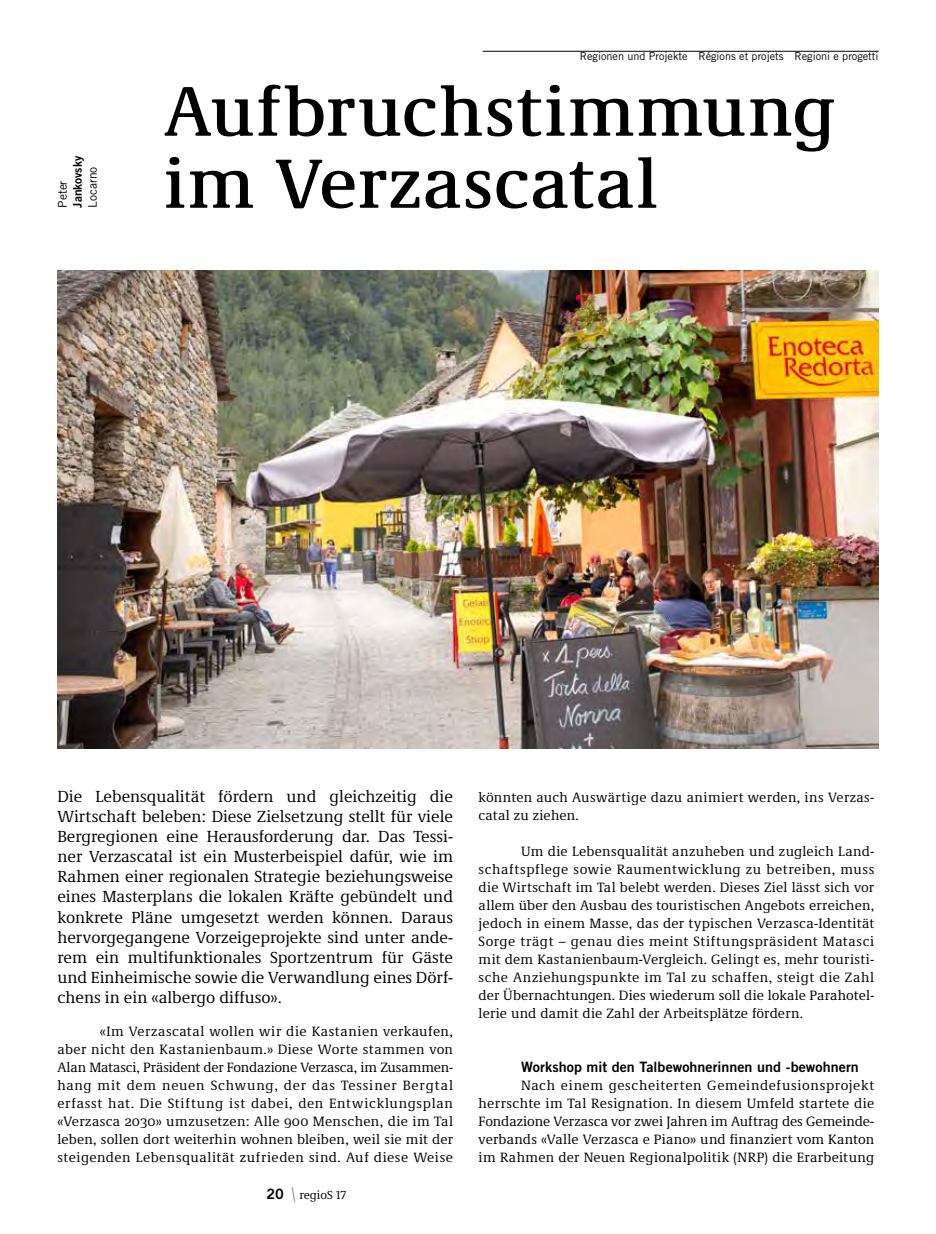
<style>
.page{position:relative;width:936px;height:1234px;background:#fff}
.page>*{position:absolute;margin:0;border:0;box-sizing:border-box;transform-origin:0 0}
.t1{font:500 72px/72px "Demos Next Pro";letter-spacing:.015em;color:#000}
.t2{font:16.5px/20.1px "Demos Next Pro";color:#000;text-align:justify}
.t3{font:14.25px "Trade Gothic Bold Two";letter-spacing:.005em;color:#000}
.t4{font:13.8px/18px "Demos Next Pro";letter-spacing:.025em;color:#000;text-align:justify}
.t5{font:12px "Trade Gothic";letter-spacing:-.005em;color:#000}
.t6{font:12px "Demos Next Pro";color:#000}
.t7{font:12px "Trade Gothic Bold Two";letter-spacing:-.005em;color:#000}
.t8{font:10.8px "Trade Gothic";color:#000}
.s1{font-family:"Trade Gothic Bold Two";font-size:14.25px}
.s2{font-size:15px;color:#87888a}
</style>
<div class="page">
<hr style="left:483px;top:51px;width:395px;height:1px;background:#000">
<img style="left:57px;top:271px;width:821px;height:477px">
<p class="t7" style="left:70px;top:207px;width:53px;rotate:-90deg">Jankovsky</p>
<p class="t5" style="left:85px;top:207px;width:42px;rotate:-90deg">Locarno</p>
<p class="t5" style="left:55px;top:207px;width:29px;rotate:-90deg">Peter</p>
<p class="t8" style="left:580px;top:49px;width:300px">Regionen und Projekte Régions et projets Regioni e progetti</p>
<h1 class="t1" style="left:164px;top:72px;width:673px">Aufbruchstimmung im Verzascatal</h1>
<p class="t2" style="left:57px;top:785px;width:397px">Die Lebensqualität fördern und gleichzeitig die Wirtschaft beleben: Diese Zielsetzung stellt für viele Bergregionen eine Herausforderung dar. Das Tessi&shy;ner Verzascatal ist ein Musterbeispiel dafür, wie im Rahmen einer regionalen Strategie beziehungsweise eines Masterplans die lokalen Kräfte gebündelt und konkrete Pläne umgesetzt werden können. Daraus hervorgegangene Vorzeigeprojekte sind unter ande&shy;rem ein multifunktionales Sportzentrum für Gäste und Einheimische sowie die Verwandlung eines Dörf&shy;chens in ein «albergo diffuso».</p>
<p class="t4" style="left:57px;top:1021px;width:397px;text-indent:43px">«Im Verzascatal wollen wir die Kastanien verkaufen, aber nicht den Kastanienbaum.» Diese Worte stammen von Alan Matasci, Präsident der Fondazione Verzasca, im Zusammen&shy;hang mit dem neuen Schwung, der das Tessiner Bergtal erfasst hat. Die Stiftung ist dabei, den Entwicklungsplan «Verzasca 2030» umzusetzen: Alle 900 Menschen, die im Tal leben, sollen dort weiterhin wohnen bleiben, weil sie mit der steigenden Lebensqualität zufrieden sind. Auf diese Weise</p>
<p class="t6" style="left:266px;top:1186px;width:81px"><span class="s1">20</span> <span class="s2">\</span> regioS 17</p>
<p class="t4" style="left:478px;top:787px;width:397px">könnten auch Auswärtige dazu animiert werden, ins Verzas&shy;catal zu ziehen.</p>
<p class="t4" style="left:478px;top:841px;width:397px;text-indent:43px">Um die Lebensqualität anzuheben und zugleich Land&shy;schaftspflege sowie Raumentwicklung zu betreiben, muss die Wirtschaft im Tal belebt werden. Dieses Ziel lässt sich vor allem über den Ausbau des touristischen Angebots erreichen, jedoch in einem Masse, das der typischen Verzasca-Identität Sorge trägt – genau dies meint Stiftungspräsident Matasci mit dem Kastanienbaum-Vergleich. Gelingt es, mehr touristi&shy;sche Anziehungspunkte im Tal zu schaffen, steigt die Zahl der Übernachtungen. Dies wiederum soll die lokale Parahotel&shy;lerie und damit die Zahl der Arbeitsplätze fördern.</p>
<p class="t3" style="left:521px;top:1058px;width:339px">Workshop mit den Talbewohnerinnen und -bewohnern</p>
<p class="t4" style="left:478px;top:1075px;width:397px;text-indent:43px">Nach einem gescheiterten Gemeindefusionsprojekt herrschte im Tal Resignation. In diesem Umfeld startete die Fondazione Verzasca vor zwei Jahren im Auftrag des Gemeinde&shy;verbands «Valle Verzasca e Piano» und finanziert vom Kanton im Rahmen der Neuen Regionalpolitik (NRP) die Erarbeitung</p>
</div>
